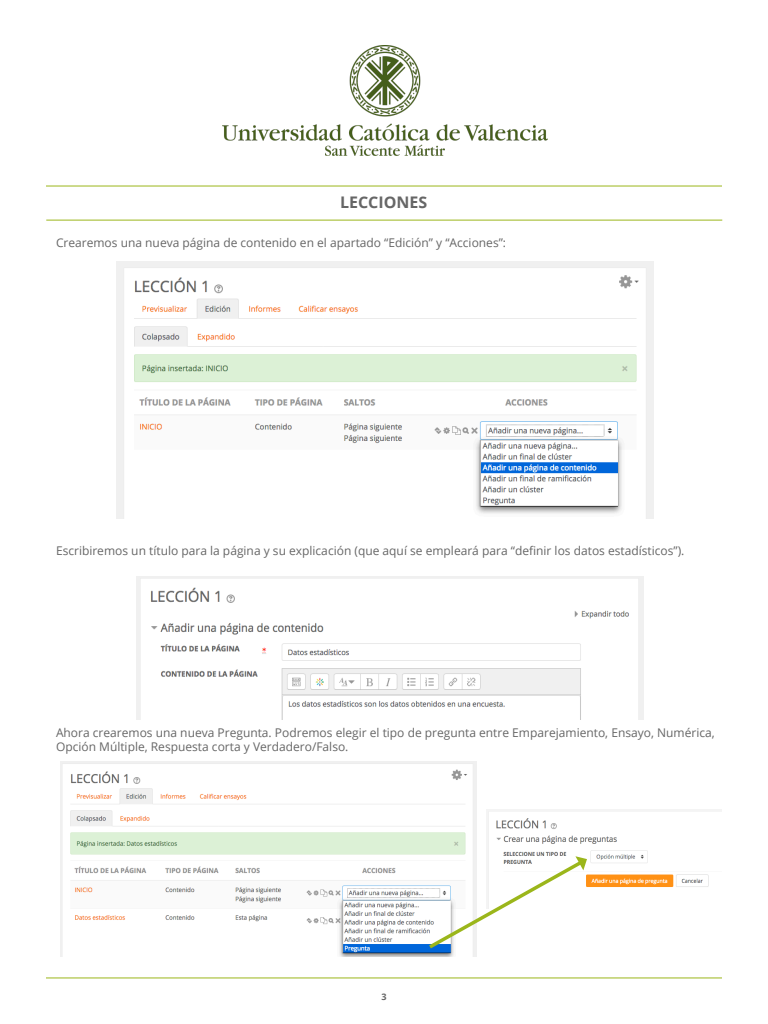
<style>
.page{position:relative;width:768px;height:1024px;background:#fff}
.page>*{position:absolute;margin:0;border:0;box-sizing:border-box;transform-origin:0 0}
.t1{font:700 16px "Open Sans";color:#666}
.texto{font:12px/14px "Open Sans";color:#666}
.t2{font:700 9px "Open Sans";color:#666}
</style>
<div class="page">
<hr style="left:46px;top:220px;width:676px;height:1px;background:#9bb61b">
<img style="left:222px;top:46px;width:325px;height:109px">
<hr style="left:46px;top:186px;width:676px;height:1px;background:#9bb61b">
<hr style="left:46px;top:977px;width:676px;height:1px;background:#9bb61b">
<img style="left:117px;top:261px;width:536px;height:257px">
<img style="left:136px;top:576px;width:508px;height:144px">
<img style="left:60px;top:762px;width:417px;height:194px">
<img style="left:486px;top:810px;width:236px;height:77px">
<svg style="left:425px;top:856px;width:162px;height:96px"></svg>
<h1 class="t1" style="left:340px;top:191px;width:89px">LECCIONES</h1>
<p class="texto" style="left:56px;top:235px;width:452px">Crearemos una nueva página de contenido en el apartado “Edición” y “Acciones”:</p>
<p class="texto" style="left:56px;top:543px;width:630px">Escribiremos un título para la página y su explicación (que aquí se empleará para “definir los datos estadísticos”).</p>
<p class="texto" style="left:56px;top:725px;width:660px">Ahora crearemos una nueva Pregunta. Podremos elegir el tipo de pregunta entre Emparejamiento, Ensayo, Numérica,<br>Opción Múltiple, Respuesta corta y Verdadero/Falso.</p>
<p class="t2" style="left:381px;top:990px;width:7px">3</p>
</div>
